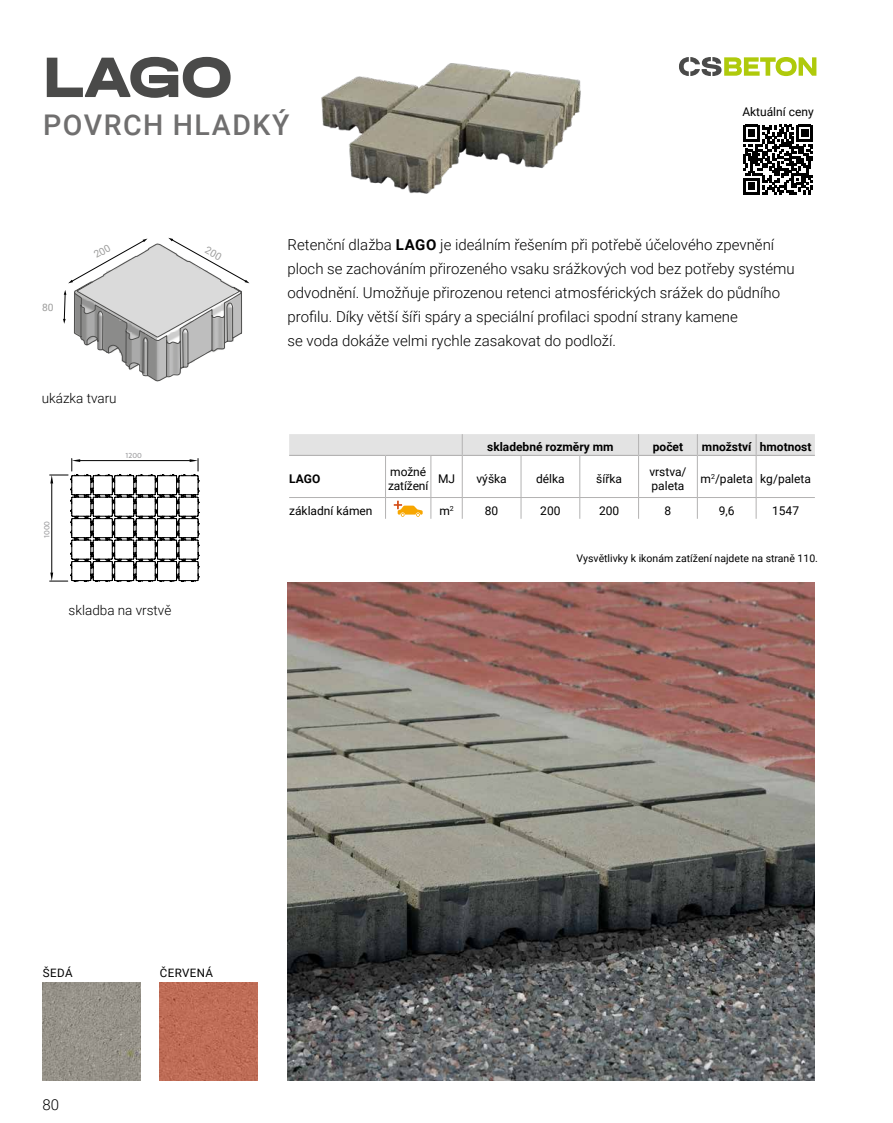
<style>
.page{position:relative;width:893px;height:1123px;background:#fff}
.page>*{position:absolute;margin:0;border:0;box-sizing:border-box;transform-origin:0 0}
.t1{font:800 60px "Halvar Breit";color:#4a4a49}
.t2{font:500 28.5px "Roboto";letter-spacing:.055em;color:#706f6f}
.t3{font:300 15px/24px "Roboto";color:#000}
.t4{font:300 13.5px "Roboto";color:#000}
.t5{font:12px/14.4px "Roboto";color:#000}
.t6{font:700 12px "Roboto";color:#000}
.t7{font:11.55px "Roboto";letter-spacing:.035em;color:#000}
.t8{font:10.5px "Roboto";color:#000}
.t9{font:10.2px "Roboto";color:#9d9d9c}
.t10{font:9px "Verlag";color:#9b9b9d}
.t11{font:8.7px "Verlag";color:#9b9b9d}
.s1{font-weight:700}
</style>
<div class="page">
<img style="left:288px;top:583px;width:526px;height:497px">
<svg style="left:679px;top:57px;width:137px;height:19px"></svg>
<img style="left:43px;top:982px;width:97px;height:98px">
<img style="left:160px;top:982px;width:97px;height:98px">
<svg style="left:49px;top:458px;width:151px;height:124px"></svg>
<img style="left:321px;top:63px;width:260px;height:131px">
<div style="left:289px;top:434px;width:526px;height:21px;background:#e3e3e3"></div>
<hr style="left:385px;top:456px;width:1px;height:41px;background:#b3b2b2">
<hr style="left:431px;top:456px;width:1px;height:41px;background:#b3b2b2">
<hr style="left:462px;top:456px;width:1px;height:41px;background:#b3b2b2">
<hr style="left:521px;top:456px;width:1px;height:41px;background:#b3b2b2">
<hr style="left:580px;top:456px;width:1px;height:41px;background:#b3b2b2">
<hr style="left:638px;top:456px;width:1px;height:41px;background:#b3b2b2">
<hr style="left:697px;top:456px;width:1px;height:41px;background:#b3b2b2">
<hr style="left:756px;top:456px;width:1px;height:41px;background:#b3b2b2">
<hr style="left:289px;top:497px;width:97px;height:1px;background:#b3b2b2">
<svg style="left:385px;top:498px;width:1px;height:21px"></svg>
<svg style="left:431px;top:498px;width:1px;height:21px"></svg>
<hr style="left:386px;top:497px;width:45px;height:1px;background:#b3b2b2">
<hr style="left:431px;top:497px;width:31px;height:1px;background:#b3b2b2">
<svg style="left:462px;top:498px;width:1px;height:21px"></svg>
<hr style="left:462px;top:497px;width:59px;height:1px;background:#b3b2b2">
<svg style="left:521px;top:498px;width:1px;height:21px"></svg>
<hr style="left:521px;top:497px;width:59px;height:1px;background:#b3b2b2">
<hr style="left:580px;top:497px;width:59px;height:1px;background:#b3b2b2">
<svg style="left:580px;top:498px;width:1px;height:21px"></svg>
<svg style="left:638px;top:498px;width:1px;height:21px"></svg>
<hr style="left:639px;top:497px;width:58px;height:1px;background:#b3b2b2">
<svg style="left:697px;top:498px;width:1px;height:21px"></svg>
<svg style="left:756px;top:498px;width:1px;height:21px"></svg>
<hr style="left:697px;top:497px;width:59px;height:1px;background:#b3b2b2">
<hr style="left:756px;top:497px;width:59px;height:1px;background:#b3b2b2">
<hr style="left:289px;top:455px;width:97px;height:1px;background:#b3b2b2">
<hr style="left:386px;top:455px;width:45px;height:1px;background:#b3b2b2">
<hr style="left:431px;top:455px;width:31px;height:1px;background:#b3b2b2">
<hr style="left:462px;top:455px;width:59px;height:1px;background:#b3b2b2">
<hr style="left:521px;top:455px;width:59px;height:1px;background:#b3b2b2">
<hr style="left:580px;top:455px;width:59px;height:1px;background:#b3b2b2">
<hr style="left:639px;top:455px;width:58px;height:1px;background:#b3b2b2">
<hr style="left:697px;top:455px;width:59px;height:1px;background:#b3b2b2">
<hr style="left:756px;top:455px;width:59px;height:1px;background:#b3b2b2">
<svg style="left:394px;top:500px;width:29px;height:17px"></svg>
<svg style="left:743px;top:125px;width:70px;height:70px"></svg>
<svg style="left:63px;top:238px;width:186px;height:144px"></svg>
<h1 class="t1" style="left:43px;top:39px;width:192px">LAGO</h1>
<h2 class="t2" style="left:43px;top:104px;width:248px">POVRCH HLADKÝ</h2>
<p class="t5" style="left:742px;top:104px;width:73px">Aktuální ceny</p>
<p class="t9" style="left:42px;top:300px;width:13px">80</p>
<p class="t4" style="left:42px;top:389px;width:76px">ukázka tvaru</p>
<p class="t11" style="left:125px;top:448px;width:18px">1200</p>
<p class="t10" style="left:40px;top:538px;width:19px;rotate:-90deg">1000</p>
<p class="t4" style="left:69px;top:600px;width:104px">skladba na vrstvě</p>
<p class="t3" style="left:288px;top:232px;width:509px">Retenční dlažba <span class="s1">LAGO</span> je ideálním řešením při potřebě účelového zpevnění ploch se zachováním přirozeného vsaku srážkových vod bez potřeby systému odvodnění. Umožňuje přirozenou retenci atmosférických srážek do půdního profilu. Díky větší šíři spáry a speciální profilaci spodní strany kamene<br>se voda dokáže velmi rychle zasakovat do podloží.</p>
<p class="t6" style="left:487px;top:438px;width:128px">skladebné rozměry mm</p>
<p class="t6" style="left:653px;top:438px;width:32px">počet</p>
<p class="t6" style="left:702px;top:438px;width:111px">množství hmotnost</p>
<p class="t6" style="left:289px;top:470px;width:33px">LAGO</p>
<p class="t5" style="left:388px;top:464px;width:42px">možné zatížení</p>
<p class="t5" style="left:438px;top:471px;width:19px">MJ</p>
<p class="t5" style="left:476px;top:471px;width:32px">výška</p>
<p class="t5" style="left:536px;top:471px;width:30px">délka</p>
<p class="t5" style="left:596px;top:471px;width:27px">šířka</p>
<p class="t5" style="left:649px;top:464px;width:39px">vrstva/ paleta</p>
<p class="t5" style="left:701px;top:471px;width:112px">m<sup>2</sup>/paleta kg/paleta</p>
<p class="t5" style="left:289px;top:502px;width:85px">základní kámen</p>
<p class="t5" style="left:439px;top:502px;width:16px">m<sup>2</sup></p>
<p class="t5" style="left:485px;top:502px;width:15px">80</p>
<p class="t5" style="left:540px;top:502px;width:22px">200</p>
<p class="t5" style="left:599px;top:502px;width:22px">200</p>
<p class="t5" style="left:665px;top:502px;width:8px">8</p>
<p class="t5" style="left:719px;top:502px;width:17px">9,6</p>
<p class="t5" style="left:772px;top:502px;width:28px">1547</p>
<p class="t8" style="left:576px;top:551px;width:243px">Vysvětlivky k ikonám zatížení najdete na straně 110.</p>
<p class="t7" style="left:43px;top:964px;width:31px">ŠEDÁ</p>
<p class="t7" style="left:160px;top:964px;width:55px">ČERVENÁ</p>
<p class="t3" style="left:43px;top:1091px;width:18px">80</p>
</div>
